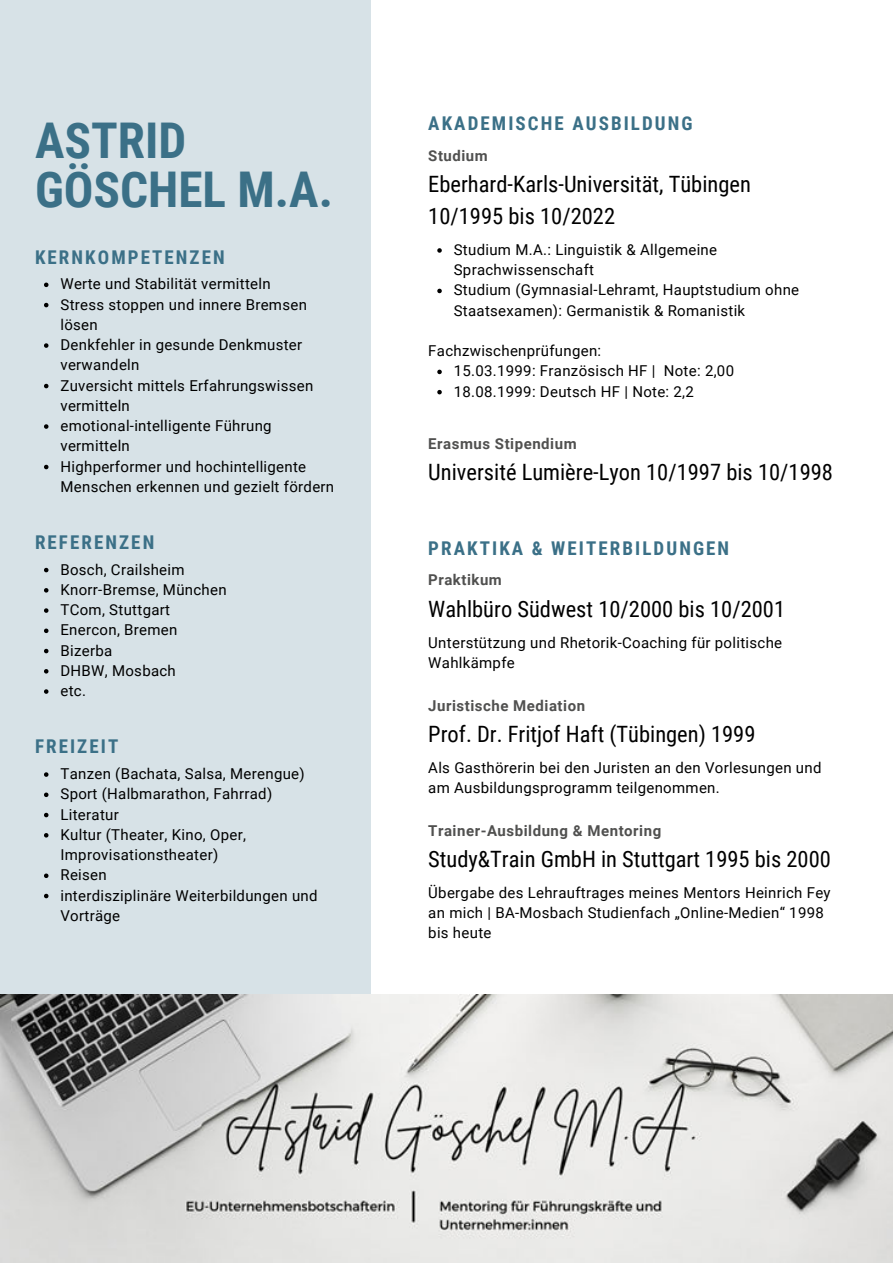
<style>
.page{position:relative;width:893px;height:1264px;background:#fff}
.page>*{position:absolute;margin:0;border:0;box-sizing:border-box;transform-origin:0 0}
.t1{font:700 49.2px/48.3px "Roboto Condensed";color:#3b7087}
.t2{font:22.5px/31.5px "Roboto Condensed";color:#000}
.t3{font:700 18.9px "Roboto Condensed";letter-spacing:.11em;color:#3b7087}
.t4{font:15px/20.2px "Roboto";letter-spacing:.02em;color:#000}
.t5{font:700 15px "Roboto";letter-spacing:.035em;color:#50504f}
</style>
<div class="page">
<div style="left:0;top:0;width:370px;height:1262px;background:#d7e2e7"></div>
<img style="left:0;top:994px;width:892px;height:268px">
<svg style="left:44px;top:568px;width:4px;height:4px"></svg>
<svg style="left:44px;top:588px;width:4px;height:4px"></svg>
<svg style="left:44px;top:608px;width:4px;height:5px"></svg>
<svg style="left:44px;top:628px;width:4px;height:5px"></svg>
<svg style="left:44px;top:648px;width:4px;height:5px"></svg>
<svg style="left:44px;top:669px;width:4px;height:4px"></svg>
<svg style="left:44px;top:689px;width:4px;height:4px"></svg>
<svg style="left:44px;top:282px;width:4px;height:5px"></svg>
<svg style="left:44px;top:303px;width:4px;height:4px"></svg>
<svg style="left:44px;top:343px;width:4px;height:5px"></svg>
<svg style="left:44px;top:384px;width:4px;height:4px"></svg>
<svg style="left:44px;top:424px;width:4px;height:5px"></svg>
<svg style="left:44px;top:465px;width:4px;height:4px"></svg>
<svg style="left:437px;top:248px;width:5px;height:5px"></svg>
<svg style="left:437px;top:289px;width:5px;height:4px"></svg>
<svg style="left:437px;top:369px;width:5px;height:5px"></svg>
<svg style="left:437px;top:390px;width:5px;height:4px"></svg>
<svg style="left:44px;top:772px;width:4px;height:4px"></svg>
<svg style="left:44px;top:792px;width:4px;height:5px"></svg>
<svg style="left:44px;top:812px;width:4px;height:5px"></svg>
<svg style="left:44px;top:833px;width:4px;height:4px"></svg>
<svg style="left:44px;top:873px;width:4px;height:5px"></svg>
<svg style="left:44px;top:893px;width:4px;height:5px"></svg>
<h1 class="t1" style="left:35px;top:115px;width:299px">ASTRID<br>GÖSCHEL M.A.</h1>
<p class="t3" style="left:35px;top:244px;width:191px">KERNKOMPETENZEN</p>
<p class="t4" style="left:60px;top:273px;width:275px">Werte und Stabilität vermitteln<br>Stress stoppen und innere Bremsen lösen<br>Denkfehler in gesunde Denkmuster verwandeln<br>Zuversicht mittels Erfahrungswissen vermitteln<br>emotional-intelligente Führung vermitteln<br>Highperformer und hochintelligente<br>Menschen erkennen und gezielt fördern</p>
<p class="t3" style="left:35px;top:529px;width:121px">REFERENZEN</p>
<p class="t4" style="left:60px;top:558px;width:168px">Bosch, Crailsheim<br>Knorr-Bremse, München<br>TCom, Stuttgart<br>Enercon, Bremen<br>Bizerba<br>DHBW, Mosbach<br>etc.</p>
<p class="t3" style="left:35px;top:733px;width:85px">FREIZEIT</p>
<p class="t4" style="left:60px;top:763px;width:258px">Tanzen (Bachata, Salsa, Merengue)<br>Sport (Halbmarathon, Fahrrad)<br>Literatur<br>Kultur (Theater, Kino, Oper,<br>Improvisationstheater)<br>Reisen<br>interdisziplinäre Weiterbildungen und<br>Vorträge</p>
<p class="t3" style="left:428px;top:110px;width:266px">AKADEMISCHE AUSBILDUNG</p>
<p class="t5" style="left:428px;top:145px;width:61px">Studium</p>
<h2 class="t2" style="left:428px;top:167px;width:324px">Eberhard-Karls-Universität, Tübingen<br>10/1995 bis 10/2022</h2>
<p class="t4" style="left:454px;top:239px;width:347px">Studium M.A.: Linguistik &amp; Allgemeine Sprachwissenschaft<br>Studium (Gymnasial-Lehramt, Hauptstudium ohne Staatsexamen): Germanistik &amp; Romanistik</p>
<p class="t4" style="left:428px;top:340px;width:174px">Fachzwischenprüfungen:</p>
<p class="t4" style="left:454px;top:360px;width:282px">15.03.1999: Französisch HF | Note: 2,00<br>18.08.1999: Deutsch HF | Note: 2,2</p>
<p class="t5" style="left:428px;top:433px;width:150px">Erasmus Stipendium</p>
<h2 class="t2" style="left:428px;top:455px;width:406px">Université Lumière-Lyon 10/1997 bis 10/1998</h2>
<p class="t3" style="left:428px;top:535px;width:302px">PRAKTIKA &amp; WEITERBILDUNGEN</p>
<p class="t5" style="left:428px;top:569px;width:75px">Praktikum</p>
<h2 class="t2" style="left:428px;top:592px;width:358px">Wahlbüro Südwest 10/2000 bis 10/2001</h2>
<p class="t4" style="left:428px;top:631px;width:355px">Unterstützung und Rhetorik-Coaching für politische<br>Wahlkämpfe</p>
<p class="t5" style="left:428px;top:695px;width:158px">Juristische Mediation</p>
<h2 class="t2" style="left:428px;top:717px;width:328px">Prof. Dr. Fritjof Haft (Tübingen) 1999</h2>
<p class="t4" style="left:428px;top:756px;width:395px">Als Gasthörerin bei den Juristen an den Vorlesungen und am Ausbildungsprogramm teilgenommen.</p>
<p class="t5" style="left:428px;top:820px;width:234px">Trainer-Ausbildung &amp; Mentoring</p>
<h2 class="t2" style="left:428px;top:842px;width:404px">Study&amp;Train GmbH in Stuttgart 1995 bis 2000</h2>
<p class="t4" style="left:428px;top:882px;width:404px">Übergabe des Lehrauftrages meines Mentors Heinrich Fey an mich | BA-Mosbach Studienfach „Online-Medien“ 1998 bis heute</p>
</div>
